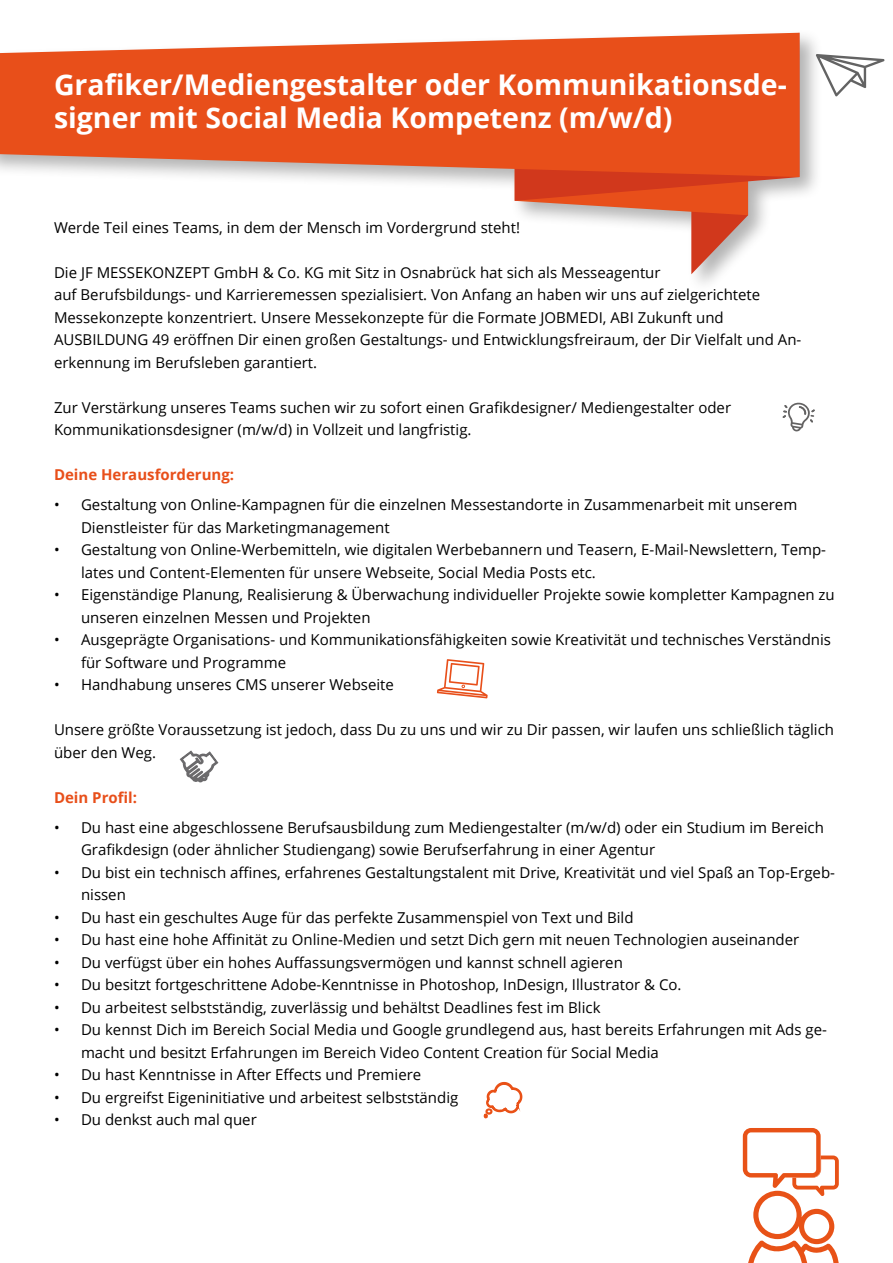
<style>
.page{position:relative;width:893px;height:1263px;background:#fff}
.page>*{position:absolute;margin:0;border:0;box-sizing:border-box;transform-origin:0 0}
.t1{font:700 28.5px/33px "Open Sans";color:#fff}
.t2{font:15px/22.5px "Open Sans";color:#000}
.t3{font:700 15px "Open Sans";color:#e84f1a}
</style>
<div class="page">
<svg style="left:517px;top:201px;width:231px;height:73px"></svg>
<svg style="left:515px;top:177px;width:284px;height:24px;background:#d95939"></svg>
<svg style="left:0;top:33px;width:799px;height:144px;background:#e86436"></svg>
<svg style="left:483px;top:1081px;width:40px;height:38px"></svg>
<svg style="left:782px;top:403px;width:33px;height:29px"></svg>
<svg style="left:816px;top:54px;width:68px;height:42px"></svg>
<svg style="left:437px;top:659px;width:51px;height:39px"></svg>
<svg style="left:179px;top:750px;width:40px;height:33px"></svg>
<svg style="left:743px;top:1128px;width:96px;height:135px"></svg>
<h1 class="t1" style="left:54px;top:68px;width:734px">Grafiker/Mediengestalter oder Kommunikationsde&shy;signer mit Social Media Kompetenz (m/w/d)</h1>
<p class="t2" style="left:54px;top:216px;width:468px">Werde Teil eines Teams, in dem der Mensch im Vordergrund steht!</p>
<p class="t2" style="left:54px;top:261px;width:749px">Die JF MESSEKONZEPT GmbH &amp; Co. KG mit Sitz in Osnabrück hat sich als Messeagentur<br>auf Berufsbildungs- und Karrieremessen spezialisiert. Von Anfang an haben wir uns auf zielgerichtete Messekonzepte konzentriert. Unsere Messekonzepte für die Formate JOBMEDI, ABI Zukunft und AUSBILDUNG 49 eröffnen Dir einen großen Gestaltungs- und Entwicklungsfreiraum, der Dir Vielfalt und An&shy;erkennung im Berufsleben garantiert.</p>
<p class="t2" style="left:54px;top:396px;width:679px">Zur Verstärkung unseres Teams suchen wir zu sofort einen Grafikdesigner/ Mediengestalter oder<br>Kommunikationsdesigner (m/w/d) in Vollzeit und langfristig.</p>
<p class="t3" style="left:54px;top:464px;width:182px">Deine Herausforderung:</p>
<p class="t2" style="left:81px;top:493px;width:718px;text-indent:-27px">• Gestaltung von Online-Kampagnen für die einzelnen Messestandorte in Zusammenarbeit mit unserem<br>Dienstleister für das Marketingmanagement</p>
<p class="t2" style="left:81px;top:538px;width:746px;text-indent:-27px">• Gestaltung von Online-Werbemitteln, wie digitalen Werbebannern und Teasern, E-Mail-Newslettern, Temp&shy;lates und Content-Elementen für unsere Webseite, Social Media Posts etc.</p>
<p class="t2" style="left:81px;top:583px;width:755px;text-indent:-27px">• Eigenständige Planung, Realisierung &amp; Überwachung individueller Projekte sowie kompletter Kampagnen zu unseren einzelnen Messen und Projekten</p>
<p class="t2" style="left:81px;top:628px;width:751px;text-indent:-27px">• Ausgeprägte Organisations- und Kommunikationsfähigkeiten sowie Kreativität und technisches Verständnis für Software und Programme</p>
<p class="t2" style="left:54px;top:673px;width:341px">• Handhabung unseres CMS unserer Webseite</p>
<p class="t2" style="left:54px;top:718px;width:781px">Unsere größte Voraussetzung ist jedoch, dass Du zu uns und wir zu Dir passen, wir laufen uns schließlich täglich über den Weg.</p>
<p class="t3" style="left:54px;top:787px;width:85px">Dein Profil:</p>
<p class="t2" style="left:81px;top:816px;width:744px;text-indent:-27px">• Du hast eine abgeschlossene Berufsausbildung zum Mediengestalter (m/w/d) oder ein Studium im Bereich<br>Grafikdesign (oder ähnlicher Studiengang) sowie Berufserfahrung in einer Agentur</p>
<p class="t2" style="left:81px;top:861px;width:755px;text-indent:-27px">• Du bist ein technisch affines, erfahrenes Gestaltungstalent mit Drive, Kreativität und viel Spaß an Top-Ergeb&shy;nissen</p>
<p class="t2" style="left:54px;top:906px;width:581px">• Du hast ein geschultes Auge für das perfekte Zusammenspiel von Text und Bild</p>
<p class="t2" style="left:54px;top:928px;width:747px">• Du hast eine hohe Affinität zu Online-Medien und setzt Dich gern mit neuen Technologien auseinander</p>
<p class="t2" style="left:54px;top:951px;width:570px">• Du verfügst über ein hohes Auffassungsvermögen und kannst schnell agieren</p>
<p class="t2" style="left:54px;top:973px;width:629px">• Du besitzt fortgeschrittene Adobe-Kenntnisse in Photoshop, InDesign, Illustrator &amp; Co.</p>
<p class="t2" style="left:54px;top:996px;width:548px">• Du arbeitest selbstständig, zuverlässig und behältst Deadlines fest im Blick</p>
<p class="t2" style="left:81px;top:1018px;width:747px;text-indent:-27px">• Du kennst Dich im Bereich Social Media und Google grundlegend aus, hast bereits Erfahrungen mit Ads ge&shy;macht und besitzt Erfahrungen im Bereich Video Content Creation für Social Media</p>
<p class="t2" style="left:54px;top:1063px;width:369px">• Du hast Kenntnisse in After Effects und Premiere</p>
<p class="t2" style="left:54px;top:1086px;width:406px">• Du ergreifst Eigeninitiative und arbeitest selbstständig</p>
<p class="t2" style="left:54px;top:1108px;width:204px">• Du denkst auch mal quer</p>
</div>
